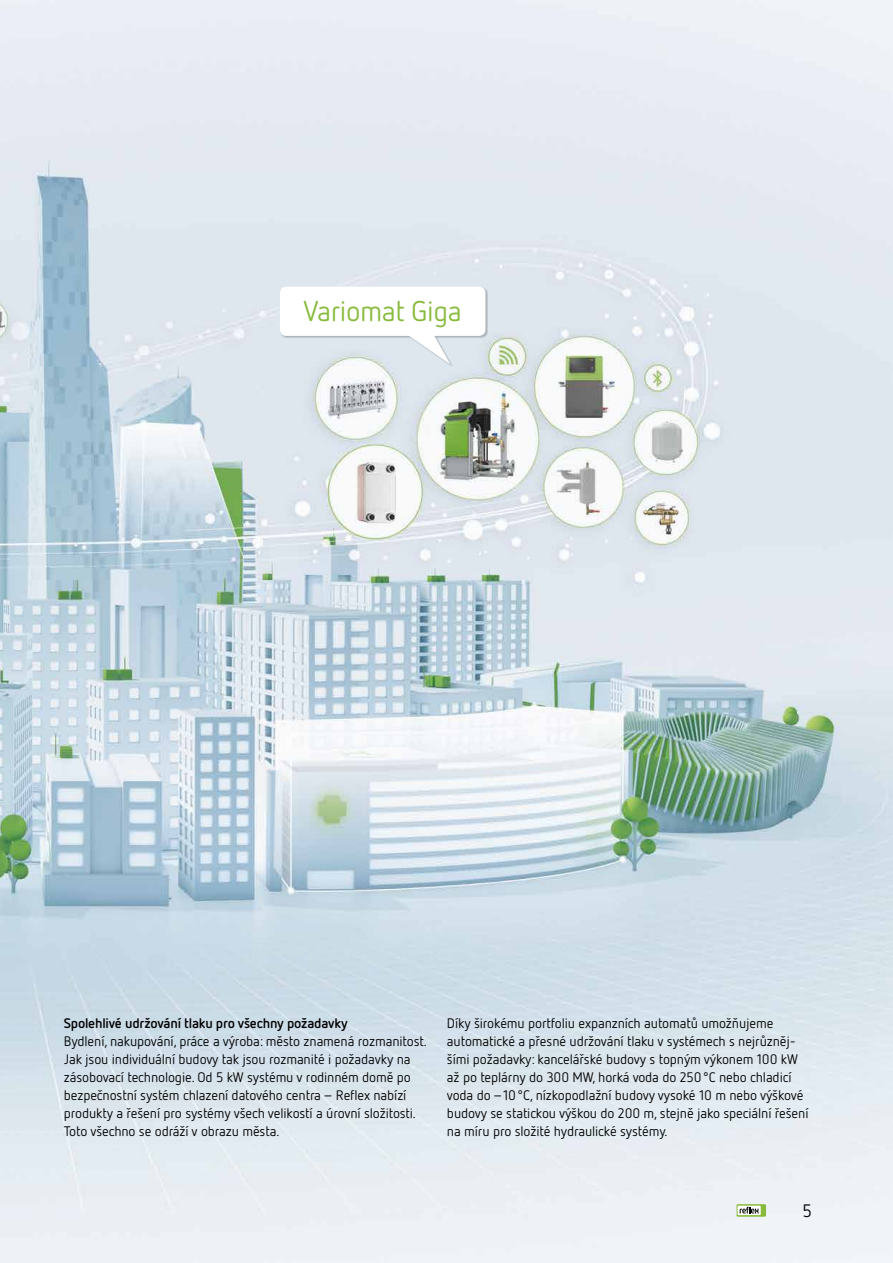
<style>
.page{position:relative;width:893px;height:1263px;background:#fff}
.page>*{position:absolute;margin:0;border:0;box-sizing:border-box;transform-origin:0 0}
.t1{font:28.5px "Netto Pro";letter-spacing:-.015em;color:#88bb3c}
.t2{font:18px "Netto Pro";color:#000}
.t3{font:13.8px/18px "Netto Pro";letter-spacing:-.01em;color:#000}
.t4{font:700 13.8px "Netto Pro";letter-spacing:-.015em;color:#000}
</style>
<div class="page">
<img style="left:0;top:0;width:893px;height:1263px">
<div style="left:280px;top:287px;width:208px;height:80px;background:#000;opacity:.23"></div>
<svg style="left:280px;top:287px;width:205px;height:77px"></svg>
<svg style="left:737px;top:1204px;width:29px;height:13px"></svg>
<svg style="left:737px;top:1206px;width:24px;height:9px"></svg>
<svg style="left:740px;top:1207px;width:19px;height:6px"></svg>
<h1 class="t1" style="left:303px;top:292px;width:160px">Variomat Giga</h1>
<p class="t4" style="left:64px;top:1013px;width:285px">Spolehlivé udržování tlaku pro všechny požadavky</p>
<p class="t3" style="left:64px;top:1031px;width:365px">Bydlení, nakupování, práce a výroba: město znamená rozmanitost.<br>Jak jsou individuální budovy tak jsou rozmanité i požadavky na zásobovací technologie. Od 5 kW systému v rodinném domě po bezpečnostní systém chlazení datového centra – Reflex nabízí produkty a řešení pro systémy všech velikostí a úrovní složitosti.<br>Toto všechno se odráží v obrazu města.</p>
<p class="t3" style="left:447px;top:1013px;width:363px">Díky širokému portfoliu expanzních automatů umožňujeme automatické a přesné udržování tlaku v systémech s nejrůzněj&shy;šími požadavky: kancelářské budovy s topným výkonem 100 kW až po teplárny do 300 MW, horká voda do 250°C nebo chladicí voda do –10°C, nízkopodlažní budovy vysoké 10 m nebo výškové budovy se statickou výškou do 200 m, stejně jako speciální řešení na míru pro složité hydraulické systémy.</p>
<h2 class="t2" style="left:803px;top:1199px;width:11px">5</h2>
</div>
